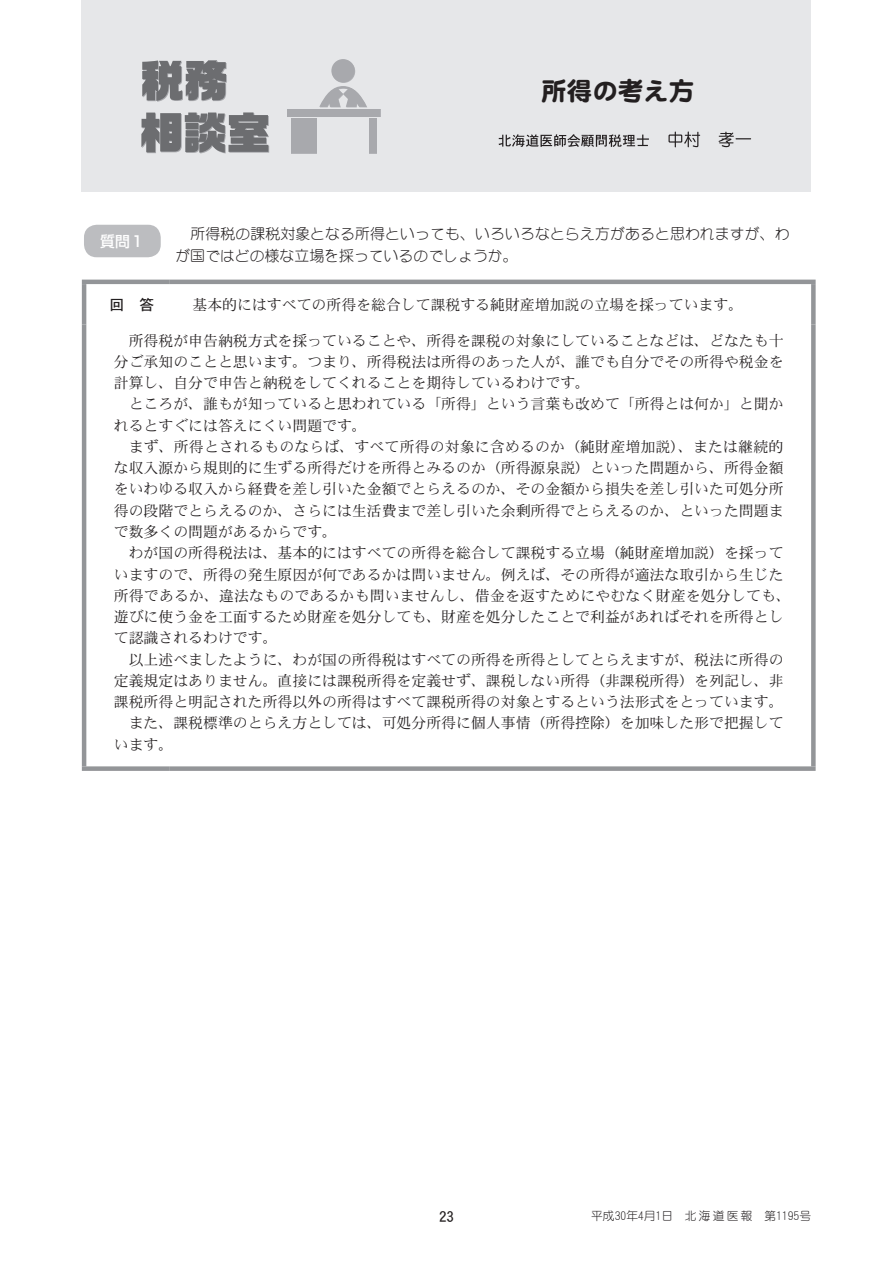
<style>
.page{position:relative;width:893px;height:1263px;background:#fff}
.page>*{position:absolute;margin:0;border:0;box-sizing:border-box;transform-origin:0 0}
.税務_タイトル{font:25.5px "DF Maru Gothic SB WIN RKSJ H";color:#231f20}
.本文{font:14.85px/21.3px "DFHS Mincho W3 WIN RKSJ H";color:#231f20;text-align:justify}
.質問１{font:14.85px/21.3px "DF Maru Gothic Lt WIN RKSJ H";letter-spacing:.005em;color:#231f20}
.t1{font:500 14.85px "Shin Go Pro";color:#fff}
.質問１-2{font:14.85px "DFHS Gothic W5 WIN RKSJ H";color:#231f20}
.本文G{font:14.85px "DFHS Gothic W5 WIN RKSJ H";color:#231f20}
.マスター_柱{font:11.7px "DF Maru Gothic Lt WIN RKSJ H";color:#231f20}
</style>
<div class="page">
<div style="left:82px;top:0;width:729px;height:192px;background:#e6e7e9"></div>
<div style="left:332px;top:60px;width:23px;height:23px;background:#b2b3b7;border-radius:50%"></div>
<div style="left:331px;top:59px;width:24px;height:23px;background:#a8a9ad;border-radius:50%"></div>
<div style="left:288px;top:110px;width:93px;height:7px;background:#b2b3b7"></div>
<div style="left:287px;top:109px;width:93px;height:8px;background:#a8a9ad"></div>
<div style="left:369px;top:119px;width:8px;height:35px;background:#b2b3b7"></div>
<div style="left:369px;top:119px;width:8px;height:34px;background:#a8a9ad"></div>
<div style="left:291px;top:119px;width:26px;height:35px;background:#a8a9ad"></div>
<svg style="left:319px;top:86px;width:48px;height:21px"></svg>
<svg style="left:142px;top:60px;width:85px;height:42px;background:#86878a"></svg>
<svg style="left:141px;top:112px;width:128px;height:41px;background:#86878a"></svg>
<svg style="left:499px;top:134px;width:150px;height:13px"></svg>
<svg style="left:668px;top:131px;width:32px;height:16px"></svg>
<svg style="left:719px;top:132px;width:32px;height:15px"></svg>
<div style="left:84px;top:225px;width:77px;height:32px;background:#bcbdc0;border-radius:13px"></div>
<hr style="left:82px;top:280px;width:87px;height:4px;background:#939598">
<hr style="left:82px;top:284px;width:4px;height:40px;background:#939598">
<hr style="left:169px;top:280px;width:647px;height:4px;background:#939598">
<div style="left:811px;top:284px;width:5px;height:40px;background:#939598"></div>
<hr style="left:82px;top:324px;width:4px;height:442px;background:#939598">
<div style="left:811px;top:324px;width:5px;height:442px;background:#939598"></div>
<div style="left:82px;top:766px;width:87px;height:5px;background:#939598"></div>
<div style="left:169px;top:766px;width:647px;height:5px;background:#939598"></div>
<p class="税務_タイトル" style="left:541px;top:78px;width:155px">所得の考え方</p>
<p class="t1" style="left:100px;top:229px;width:46px">質問１</p>
<p class="質問１" style="left:175px;top:223px;width:616px">　所得税の課税対象となる所得といっても、いろいろなとらえ方があると思われますが、わが国ではどの様な立場を採っているのでしょうか。</p>
<p class="質問１-2" style="left:110px;top:297px;width:46px">回　答</p>
<p class="本文" style="left:178px;top:294px;width:567px">　基本的にはすべての所得を総合して課税する純財産増加説の立場を採っています。</p>
<p class="本文" style="left:114px;top:330px;width:671px">　所得税が申告納税方式を採っていることや、所得を課税の対象にしていることなどは、どなたも十分ご承知のことと思います。つまり、所得税法は所得のあった人が、誰でも自分でその所得や税金を計算し、自分で申告と納税をしてくれることを期待しているわけです。</p>
<p class="本文" style="left:114px;top:393px;width:671px">　ところが、誰もが知っていると思われている「所得」という言葉も改めて「所得とは何か」と聞かれるとすぐには答えにくい問題です。</p>
<p class="本文" style="left:114px;top:436px;width:671px">　まず、所得とされるものならば、すべて所得の対象に含めるのか（純財産増加説）、または継続的な収入源から規則的に生ずる所得だけを所得とみるのか（所得源泉説）といった問題から、所得金額をいわゆる収入から経費を差し引いた金額でとらえるのか、その金額から損失を差し引いた可処分所得の段階でとらえるのか、さらには生活費まで差し引いた余剰所得でとらえるのか、といった問題まで数多くの問題があるからです。</p>
<p class="本文" style="left:114px;top:542px;width:679px;text-align:left">　わが国の所得税法は、基本的にはすべての所得を総合して課税する立場（純財産増加説）を採っていますので、所得の発生原因が何であるかは問いません。例えば、その所得が適法な取引から生じた所得であるか、違法なものであるかも問いませんし、借金を返すためにやむなく財産を処分しても、遊びに使う金を工面するため財産を処分しても、財産を処分したことで利益があればそれを所得として認識されるわけです。</p>
<p class="本文" style="left:114px;top:649px;width:671px">　以上述べましたように、わが国の所得税はすべての所得を所得としてとらえますが、税法に所得の定義規定はありません。直接には課税所得を定義せず、課税しない所得（非課税所得）を列記し、非課税所得と明記された所得以外の所得はすべて課税所得の対象とするという法形式をとっています。</p>
<p class="本文" style="left:114px;top:712px;width:671px">　また、課税標準のとらえ方としては、可処分所得に個人事情（所得控除）を加味した形で把握しています。</p>
<p class="本文G" style="left:439px;top:1209px;width:16px">23</p>
<p class="マスター_柱" style="left:591px;top:1210px;width:221px">平成30年4月1日　北海道医報　第1195号</p>
</div>
